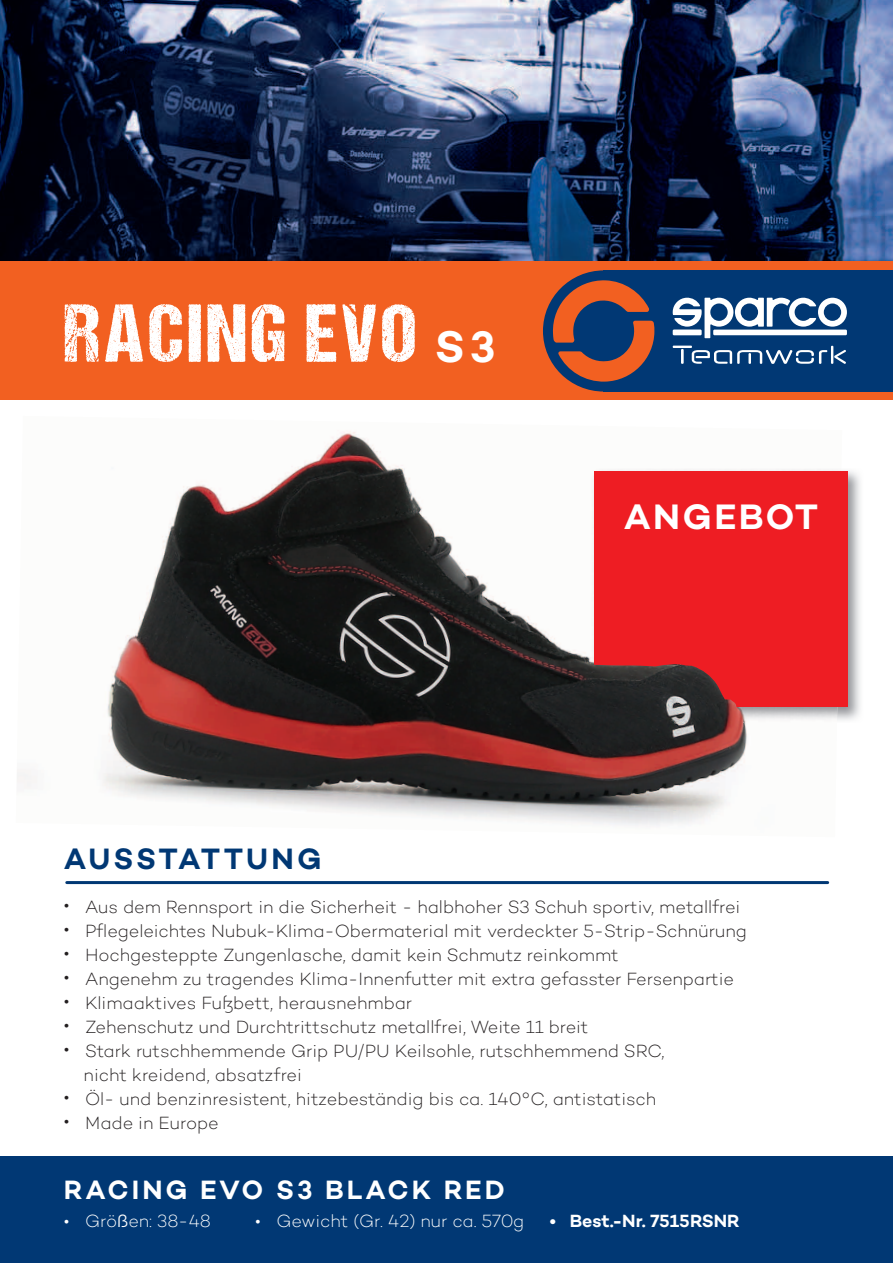
<style>
.page{position:relative;width:893px;height:1263px;background:#fff}
.page>*{position:absolute;margin:0;border:0;box-sizing:border-box;transform-origin:0 0}
.t1{font:82.5px "DCC Ash";letter-spacing:.05em;color:#fff}
.t2{font:600 36px "Campton";letter-spacing:.06em;color:#fff}
.t3{font:600 30px "Campton";letter-spacing:.09em;color:#013874}
.t4{font:600 27px "Campton";letter-spacing:.11em;color:#fff}
.t5{font:200 18px/24px "Campton";letter-spacing:-.005em;color:#231f20}
.t6{font:200 18px "Campton";letter-spacing:-.005em;color:#fff}
.t7{font:600 18px "Campton";color:#fff}
.s1{font-family:"Campton";font-weight:600;font-size:45px}
.s2{font-weight:300}
</style>
<div class="page">
<img style="left:17px;top:431px;width:730px;height:395px">
<img style="left:0;top:0;width:893px;height:261px">
<hr style="left:67px;top:881px;width:761px;height:3px;background:#013874">
<div style="left:0;top:1157px;width:893px;height:106px;background:#013874"></div>
<div style="left:0;top:261px;width:893px;height:139px;background:#f26021"></div>
<div style="left:604px;top:270px;width:289px;height:122px;background:#013874"></div>
<div style="left:543px;top:270px;width:122px;height:122px;background:#013874;border-radius:50%"></div>
<svg style="left:552px;top:279px;width:102px;height:103px"></svg>
<svg style="left:673px;top:346px;width:173px;height:18px"></svg>
<svg style="left:673px;top:297px;width:174px;height:41px"></svg>
<img style="left:841px;top:471px;width:19px;height:249px">
<img style="left:664px;top:468px;width:177px;height:255px">
<div style="left:594px;top:471px;width:254px;height:236px;background:#ee1d23"></div>
<img style="left:109px;top:439px;width:555px;height:362px">
<h1 class="t1" style="left:64px;top:289px;width:433px">RACING EVO <span class="s1">S3</span></h1>
<h3 class="t3" style="left:64px;top:840px;width:259px">AUSSTATTUNG</h3>
<h2 class="t2" style="left:624px;top:493px;width:196px">ANGEBOT</h2>
<p class="t5" style="left:64px;top:894px;width:678px">• Aus dem Rennsport in die Sicherheit - halbhoher S3 Schuh sportiv, metallfrei</p>
<p class="t5" style="left:64px;top:918px;width:685px">• Pflegeleichtes Nubuk-Klima-Obermaterial mit verdeckter 5-Strip-Schnürung</p>
<p class="t5" style="left:64px;top:942px;width:556px">• Hochgesteppte Zungenlasche, damit kein Schmutz reinkommt</p>
<p class="t5" style="left:64px;top:966px;width:672px">• Angenehm zu tragendes Klima-Innenfutter mit extra gefasster Fersenpartie</p>
<p class="t5" style="left:64px;top:990px;width:350px">• Klimaaktives Fußbett, herausnehmbar</p>
<p class="t5" style="left:64px;top:1014px;width:526px">• Zehenschutz und Durchtrittschutz metallfrei, Weite 11 breit</p>
<p class="t5" style="left:84px;top:1038px;width:582px;text-indent:-20px">• Stark rutschhemmende Grip PU/PU Keilsohle, rutschhemmend SRC, nicht kreidend, absatzfrei</p>
<p class="t5" style="left:64px;top:1086px;width:594px">• Öl- und benzinresistent, hitzebeständig bis ca. 140°C, antistatisch</p>
<p class="t5" style="left:64px;top:1110px;width:157px">• Made in Europe</p>
<h3 class="t4" style="left:64px;top:1172px;width:442px">RACING EVO S3 BLACK RED</h3>
<p class="t6" style="left:64px;top:1209px;width:149px">• Grö<span class="s2">ß</span>en: 38-48</p>
<p class="t6" style="left:255px;top:1209px;width:271px">• Gewicht (Gr. 42) nur ca. 570g</p>
<p class="t7" style="left:550px;top:1209px;width:191px">• Best.-Nr. 7515RSNR</p>
</div>
